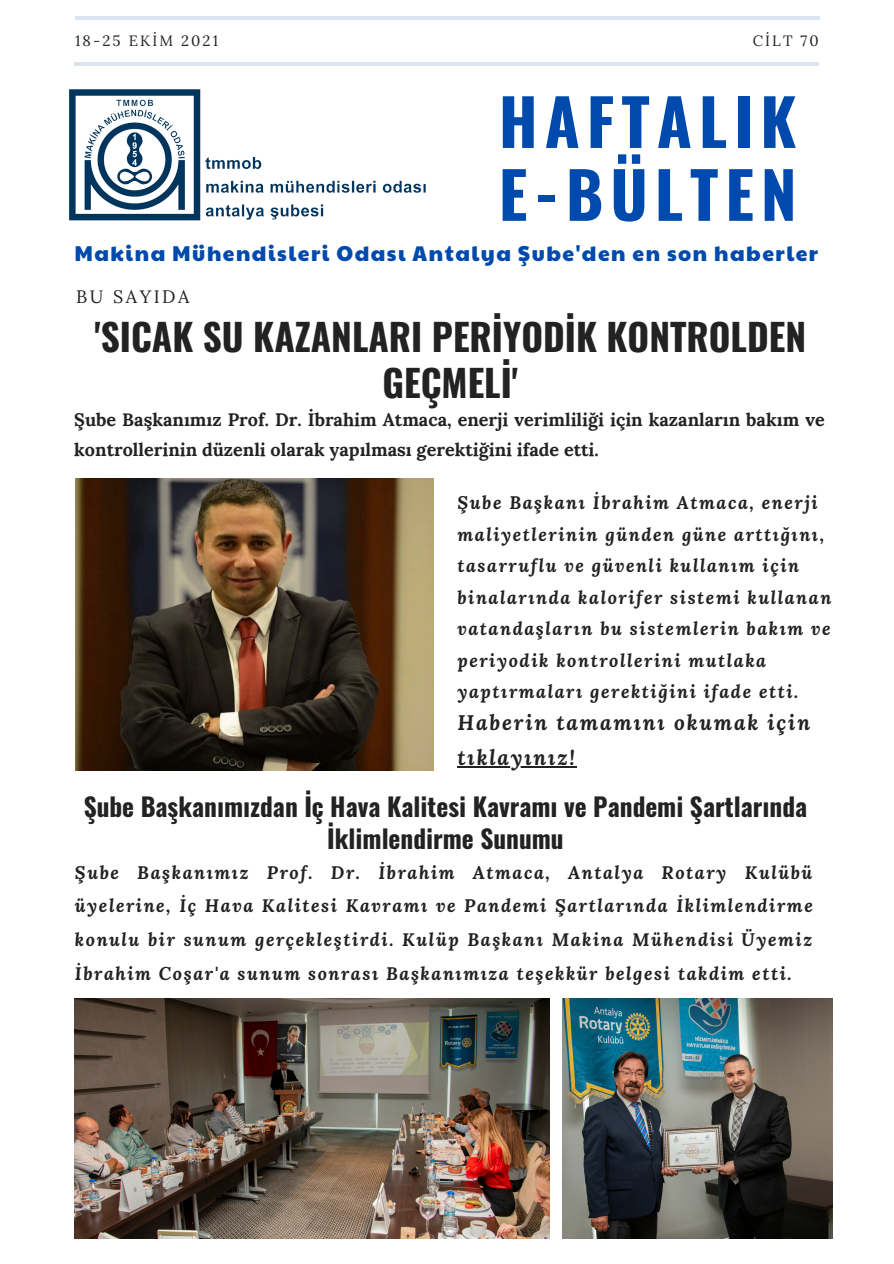
<style>
.page{position:relative;width:894px;height:1264px;background:#fff}
.page>*{position:absolute;margin:0;border:0;box-sizing:border-box;transform-origin:0 0}
.t1{font:700 63.75px "Oswald";letter-spacing:.11em;color:#004aad}
.t2{font:700 37.05px/46.2px "Oswald";color:#222;text-align:center}
.t3{font:700 25.35px/31.5px "Oswald";color:#222;text-align:center}
.t4{font:21px "Paytone One";letter-spacing:.07em;color:#004aad}
.t5{font:italic 700 21px/35px "Lora";letter-spacing:.085em;color:#222}
.t6{font:italic 700 18px/31.5px "Lora";letter-spacing:.085em;color:#222}
.t7{font:700 18px/30.5px "Lora";color:#222}
.t8{font:18px "Lora";letter-spacing:.14em;color:#222}
.t9{font:14.85px "Lora";letter-spacing:.14em;color:#222}
</style>
<div class="page">
<hr style="left:74px;top:62px;width:744px;height:4px;background:#dae4f3">
<hr style="left:75px;top:17px;width:744px;height:3px;background:#004aad">
<img style="left:69px;top:89px;width:357px;height:132px">
<img style="left:75px;top:478px;width:358px;height:292px">
<img style="left:562px;top:998px;width:270px;height:240px">
<img style="left:74px;top:998px;width:475px;height:240px">
<hr style="left:457px;top:766px;width:119px;height:1px;background:#222">
<p class="t9" style="left:75px;top:31px;width:144px">18-25 EKİM 2021</p>
<p class="t9" style="left:752px;top:31px;width:68px">CİLT 70</p>
<p class="t1" style="left:498px;top:72px;width:299px">HAFTALIK</p>
<p class="t1" style="left:498px;top:145px;width:299px">E-BÜLTEN</p>
<p class="t4" style="left:74px;top:238px;width:745px">Makina Mühendisleri Odası Antalya Şube'den en son haberler</p>
<p class="t8" style="left:76px;top:284px;width:115px">BU SAYIDA</p>
<p class="t2" style="left:94px;top:312px;width:713px">'SICAK SU KAZANLARI PERİYODİK KONTROLDEN<br>GEÇMELİ'</p>
<p class="t7" style="left:74px;top:404px;width:751px">Şube Başkanımız Prof. Dr. İbrahim Atmaca, enerji verimliliği için kazanların bakım ve kontrollerinin düzenli olarak yapılması gerektiğini ifade etti.</p>
<p class="t6" style="left:457px;top:486px;width:375px">Şube Başkanı İbrahim Atmaca, enerji maliyetlerinin günden güne arttığını, tasarruflu ve güvenli kullanım için binalarında kalorifer sistemi kullanan vatandaşların bu sistemlerin bakım ve periyodik kontrollerini mutlaka yaptırmaları gerektiğini ifade etti.</p>
<p class="t5" style="left:457px;top:704px;width:354px">Haberin tamamını okumak için tıklayınız!</p>
<p class="t3" style="left:84px;top:790px;width:724px">Şube Başkanımızdan İç Hava Kalitesi Kavramı ve Pandemi Şartlarında<br>İklimlendirme Sunumu</p>
<p class="t6" style="left:75px;top:854px;width:739px;line-height:33.8px;text-align:justify">Şube Başkanımız Prof. Dr. İbrahim Atmaca, Antalya Rotary Kulübü üyelerine, İç Hava Kalitesi Kavramı ve Pandemi Şartlarında İklimlendirme konulu bir sunum gerçekleştirdi. Kulüp Başkanı Makina Mühendisi Üyemiz İbrahim Coşar'a sunum sonrası Başkanımıza teşekkür belgesi takdim etti.</p>
</div>
